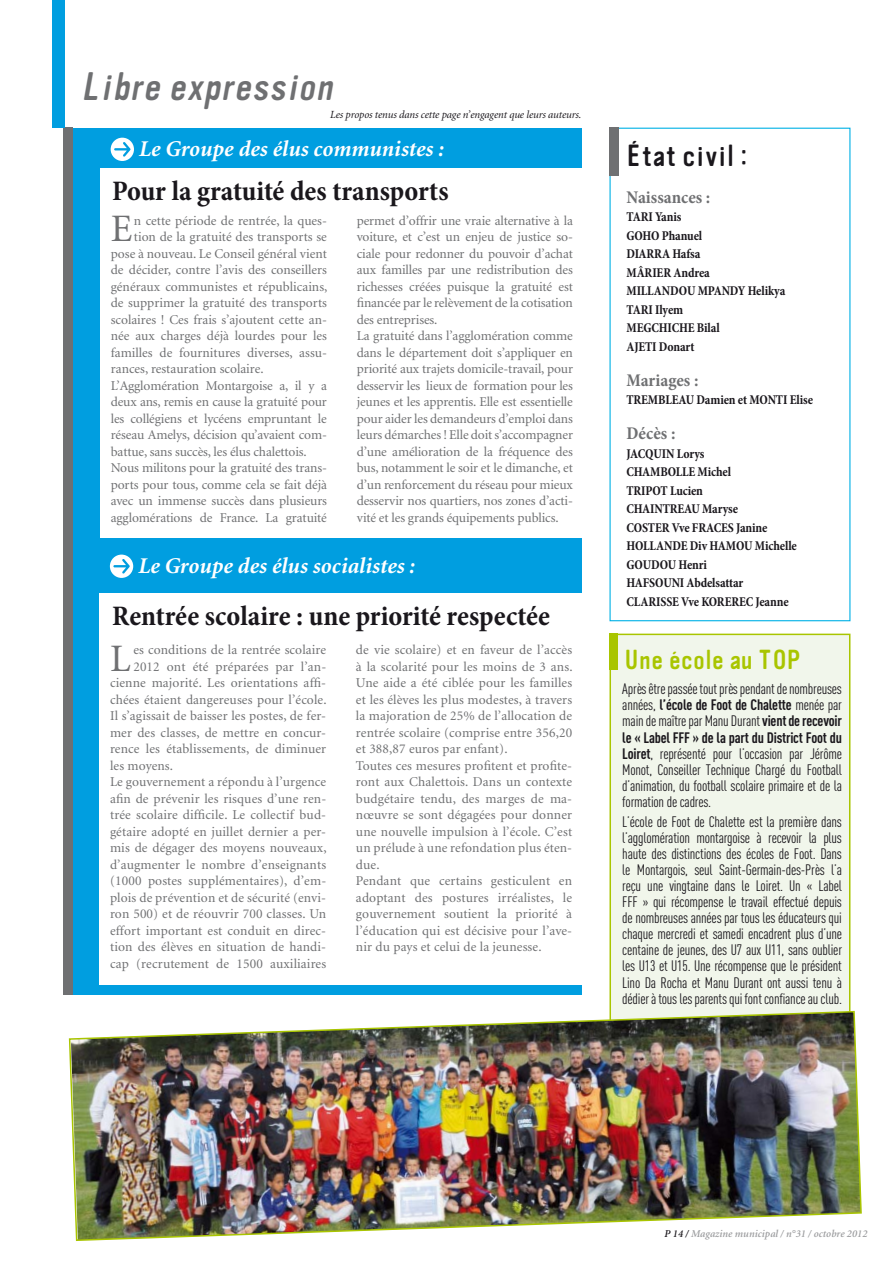
<style>
.page{position:relative;width:893px;height:1263px;background:#fff}
.page>*{position:absolute;margin:0;border:0;box-sizing:border-box;transform-origin:0 0}
.t1{font:italic 39px "Vinyl";color:#6f7072}
.t2{font:38.85px "Minion";color:#6f7072}
.t3{font:30px "Vinyl";color:#1a171c}
.t4{font:700 condensed 28.5px "Minion Pro";color:#1a171c}
.t5{font:27px "Vinyl";color:#a9c500}
.t6{font:italic 700 22.5px "Minion";color:#fff}
.t7{font:700 condensed 18px "Minion Pro";color:#6f7072}
.t8{font:15px/16px "DIN Cond";letter-spacing:-.015em;color:#1a171c;text-align:justify}
.t9{font:13.5px/16.5px "Minion";color:#6f7072}
.t10{font:700 condensed 13.5px/18.5px "Minion Pro";letter-spacing:-.01em;color:#1a171c;scale:.95 1}
.t11{font:italic 10.95px "Minion";letter-spacing:-.01em;color:#1a171c}
.t12{font:italic 600 10.5px "Minion";letter-spacing:.005em;color:#9c9d9f}
.s1{font-weight:700}
.s2{color:#1a171c}
</style>
<div class="page">
<div style="left:63px;top:128px;width:10px;height:867px;background:#6f7072"></div>
<div style="left:52px;top:0;width:13px;height:128px;background:#009ee0"></div>
<div style="left:609px;top:128px;width:241px;height:493px;border:1px solid #00b1e6"></div>
<div style="left:609px;top:128px;width:10px;height:48px;background:#6f7072"></div>
<div style="left:73px;top:549px;width:508px;height:446px;background:#009ee0"></div>
<div style="left:100px;top:593px;width:488px;height:392px;background:#fff"></div>
<div style="left:73px;top:128px;width:508px;height:430px;background:#009ee0"></div>
<div style="left:100px;top:169px;width:482px;height:369px;background:#fff"></div>
<svg style="left:111px;top:138px;width:23px;height:23px"></svg>
<svg style="left:110px;top:555px;width:23px;height:23px"></svg>
<div style="left:610px;top:634px;width:240px;height:464px;background:#f1f6eb"></div>
<div style="left:609px;top:634px;width:241px;height:465px;border:2px solid #a9c500"></div>
<div style="left:609px;top:634px;width:9px;height:36px;background:#a9c500"></div>
<img style="left:68px;top:1010px;width:794px;height:231px">
<h1 class="t1" style="left:81px;top:72px;width:260px">Libre expression</h1>
<p class="t11" style="left:330px;top:111px;width:253px">Les propos tenus dans cette page n’engagent que leurs auteurs.</p>
<h3 class="t6" style="left:139px;top:141px;width:306px">Le Groupe des élus communistes :</h3>
<h3 class="t4" style="left:112px;top:180px;width:338px">Pour la gratuité des transports</h3>
<h2 class="t2" style="left:111px;top:214px;width:23px">E</h2>
<p class="t9" style="left:134px;top:214px;width:195px">n cette période de rentrée, la ques-</p>
<p class="t9" style="left:134px;top:230px;width:195px">tion de la gratuité des transports se</p>
<p class="t9" style="left:111px;top:246px;width:218px">pose à nouveau. Le Conseil général vient</p>
<p class="t9" style="left:111px;top:263px;width:218px">de décider, contre l’avis des conseillers</p>
<p class="t9" style="left:111px;top:279px;width:218px">généraux communistes et républicains,</p>
<p class="t9" style="left:111px;top:296px;width:218px">de supprimer la gratuité des transports</p>
<p class="t9" style="left:111px;top:312px;width:218px">scolaires ! Ces frais s’ajoutent cette an-</p>
<p class="t9" style="left:111px;top:329px;width:218px">née aux charges déjà lourdes pour les</p>
<p class="t9" style="left:111px;top:345px;width:218px">familles de fournitures diverses, assu-</p>
<p class="t9" style="left:111px;top:362px;width:154px">rances, restauration scolaire.</p>
<p class="t9" style="left:111px;top:378px;width:218px">L’Agglomération Montargoise a, il y a</p>
<p class="t9" style="left:111px;top:395px;width:218px">deux ans, remis en cause la gratuité pour</p>
<p class="t9" style="left:111px;top:411px;width:218px">les collégiens et lycéens empruntant le</p>
<p class="t9" style="left:111px;top:428px;width:218px">réseau Amelys, décision qu’avaient com-</p>
<p class="t9" style="left:111px;top:444px;width:197px">battue, sans succès, les élus chalettois.</p>
<p class="t9" style="left:111px;top:461px;width:218px">Nous militons pour la gratuité des trans-</p>
<p class="t9" style="left:111px;top:477px;width:218px">ports pour tous, comme cela se fait déjà</p>
<p class="t9" style="left:111px;top:494px;width:218px">avec un immense succès dans plusieurs</p>
<p class="t9" style="left:111px;top:510px;width:218px">agglomérations de France. La gratuité</p>
<p class="t9" style="left:357px;top:213px;width:218px">permet d’offrir une vraie alternative à la voiture, et c’est un enjeu de justice so&shy;ciale pour redonner du pouvoir d’achat aux familles par une redistribution des richesses créées puisque la gratuité est financée par le relèvement de la cotisation des entreprises.<br>La gratuité dans l’agglomération comme dans le département doit s’appliquer en priorité aux trajets domicile-travail, pour desservir les lieux de formation pour les jeunes et les apprentis. Elle est essentielle pour aider les demandeurs d’emploi dans leurs démarches ! Elle doit s’accompagner d’une amélioration de la fréquence des bus, notamment le soir et le dimanche, et d’un renforcement du réseau pour mieux desservir nos quartiers, nos zones d’acti&shy;vité et les grands équipements publics.</p>
<h3 class="t6" style="left:138px;top:557px;width:278px">Le Groupe des élus socialistes :</h3>
<h3 class="t4" style="left:112px;top:604px;width:439px">Rentrée scolaire : une priorité respectée</h3>
<h2 class="t2" style="left:110px;top:643px;width:22px">L</h2>
<p class="t9" style="left:133px;top:643px;width:194px">es conditions de la rentrée scolaire</p>
<p class="t9" style="left:133px;top:659px;width:194px">2012 ont été préparées par l’an-</p>
<p class="t9" style="left:110px;top:676px;width:218px">cienne majorité. Les orientations affi-</p>
<p class="t9" style="left:110px;top:692px;width:218px">chées étaient dangereuses pour l’école.</p>
<p class="t9" style="left:110px;top:709px;width:218px">Il s’agissait de baisser les postes, de fer-</p>
<p class="t9" style="left:110px;top:725px;width:218px">mer des classes, de mettre en concur-</p>
<p class="t9" style="left:110px;top:742px;width:218px">rence les établissements, de diminuer</p>
<p class="t9" style="left:110px;top:758px;width:65px">les moyens.</p>
<p class="t9" style="left:110px;top:775px;width:218px">Le gouvernement a répondu à l’urgence</p>
<p class="t9" style="left:110px;top:791px;width:218px">afin de prévenir les risques d’une ren-</p>
<p class="t9" style="left:110px;top:808px;width:218px">trée scolaire difficile. Le collectif bud-</p>
<p class="t9" style="left:110px;top:824px;width:218px">gétaire adopté en juillet dernier a per-</p>
<p class="t9" style="left:110px;top:841px;width:218px">mis de dégager des moyens nouveaux,</p>
<p class="t9" style="left:110px;top:857px;width:218px">d’augmenter le nombre d’enseignants</p>
<p class="t9" style="left:110px;top:874px;width:218px">(1000 postes supplémentaires), d’em-</p>
<p class="t9" style="left:110px;top:890px;width:218px">plois de prévention et de sécurité (envi-</p>
<p class="t9" style="left:110px;top:907px;width:218px">ron 500) et de réouvrir 700 classes. Un</p>
<p class="t9" style="left:110px;top:923px;width:218px">effort important est conduit en direc-</p>
<p class="t9" style="left:110px;top:940px;width:218px">tion des élèves en situation de handi-</p>
<p class="t9" style="left:110px;top:956px;width:218px">cap (recrutement de 1500 auxiliaires</p>
<p class="t9" style="left:356px;top:643px;width:218px">de vie scolaire) et en faveur de l’accès à la scolarité pour les moins de 3 ans.<br>Une aide a été ciblée pour les familles et les élèves les plus modestes, à travers la majoration de 25% de l’allocation de rentrée scolaire (comprise entre 356,20 et 388,87 euros par enfant).<br>Toutes ces mesures profitent et profite&shy;ront aux Chalettois. Dans un contexte budgétaire tendu, des marges de ma&shy;nœuvre se sont dégagées pour donner une nouvelle impulsion à l’école. C’est un prélude à une refondation plus éten&shy;due.<br>Pendant que certains gesticulent en adoptant des postures irréalistes, le gouvernement soutient la priorité à l’éducation qui est décisive pour l’ave&shy;nir du pays et celui de la jeunesse.</p>
<h3 class="t3" style="left:626px;top:145px;width:122px">État civil :</h3>
<h3 class="t7" style="left:626px;top:190px;width:85px">Naissances :</h3>
<p class="t10" style="left:626px;top:209px;width:169px">TARI Yanis<br>GOHO Phanuel<br>DIARRA Hafsa<br>MÂRIER Andrea<br>MILLANDOU MPANDY Helikya<br>TARI Ilyem<br>MEGCHICHE Bilal<br>AJETI Donart</p>
<h3 class="t7" style="left:626px;top:373px;width:73px">Mariages :</h3>
<p class="t10" style="left:626px;top:392px;width:198px">TREMBLEAU Damien et MONTI Elise</p>
<h3 class="t7" style="left:626px;top:427px;width:50px">Décès :</h3>
<p class="t10" style="left:626px;top:446px;width:181px">JACQUIN Lorys<br>CHAMBOLLE Michel<br>TRIPOT Lucien<br>CHAINTREAU Maryse<br>COSTER Vve FRACES Janine<br>HOLLANDE Div HAMOU Michelle<br>GOUDOU Henri<br>HAFSOUNI Abdelsattar<br>CLARISSE Vve KOREREC Jeanne</p>
<h3 class="t5" style="left:624px;top:650px;width:179px">Une école au TOP</h3>
<p class="t8" style="left:622px;top:683px;width:221px">Après être passée tout près pendant de nombreuses années, <span class="s1">l’école de Foot de Chalette</span> menée par main de maître par Manu Durant <span class="s1">vient de recevoir le « Label FFF » de la part du District Foot du Loiret</span>, représenté pour l’occasion par Jérôme Monot, Conseiller Technique Chargé du Football d’animation, du football scolaire primaire et de la formation de cadres.</p>
<p class="t8" style="left:622px;top:815px;width:221px">L’école de Foot de Chalette est la première dans l’agglomération montargoise à recevoir la plus haute des distinctions des écoles de Foot. Dans le Montargois, seul Saint-Germain-des-Près l’a reçu une vingtaine dans le Loiret. Un « Label FFF » qui récompense le travail effectué depuis de nombreuses années par tous les éducateurs qui chaque mercredi et samedi encadrent plus d’une centaine de jeunes, des U7 aux U11, sans oublier les U13 et U15. Une récompense que le président Lino Da Rocha et Manu Durant ont aussi tenu à dédier à tous les parents qui font confiance au club.</p>
<p class="t12" style="left:665px;top:1229px;width:204px"><span class="s2">P 14 /</span> Magazine municipal / n°31 / octobre 2012</p>
</div>
